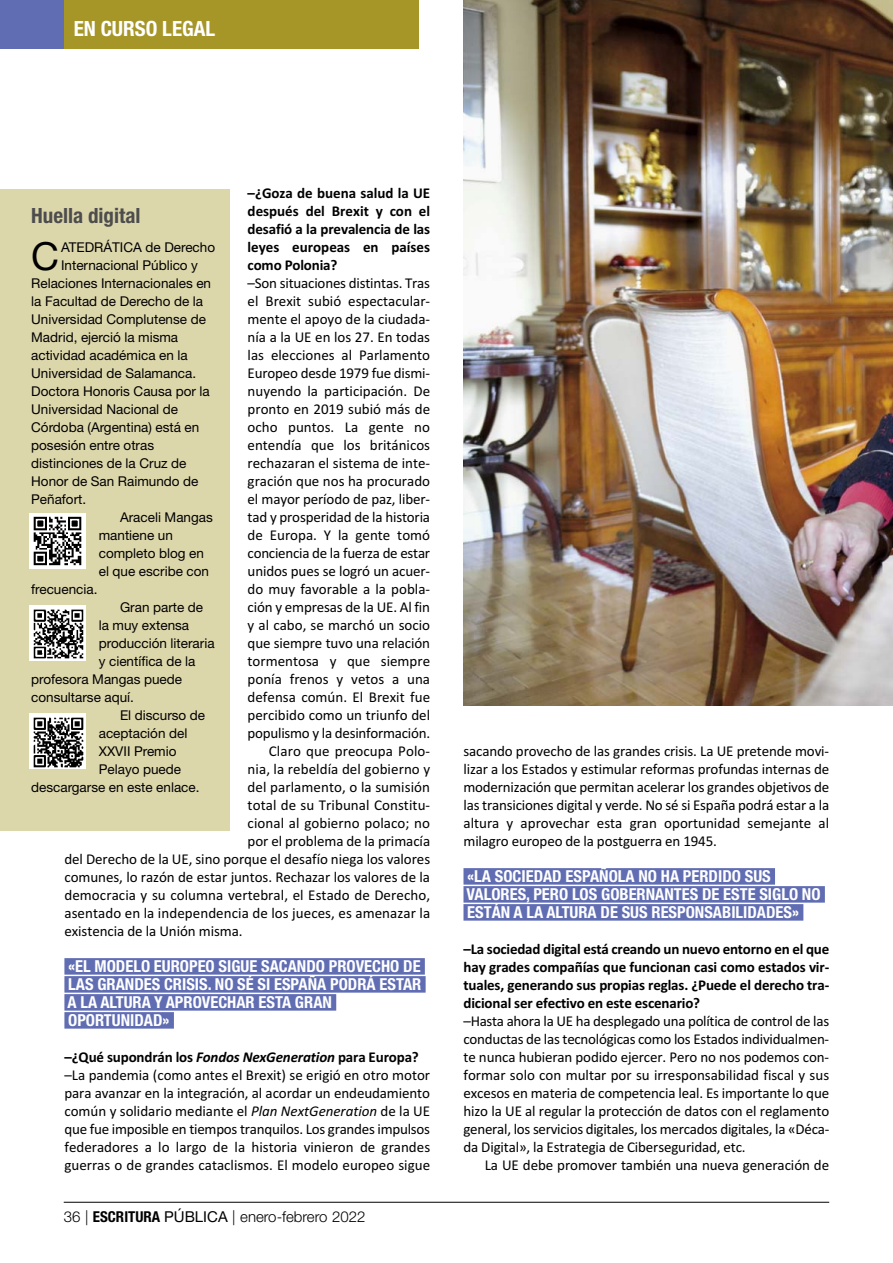
<style>
.page{position:relative;width:893px;height:1263px;background:#fff}
.page>*{position:absolute;margin:0;border:0;box-sizing:border-box;transform-origin:0 0}
.t1{font:38.7px "Helvetica Neue";color:#000}
.t2{font:700 condensed 21px "Helvetica Neue";color:#4d4d4d}
.t3{font:700 condensed 21px "Helvetica Neue";color:#fff}
.t4{font:700 condensed 16.5px/18px "Helvetica Neue";color:#fff}
.t5{font:15px/18px "Calibri";color:#000;text-align:justify}
.t6{font:700 15px/18px "Calibri";letter-spacing:-.01em;color:#000;text-align:justify}
.t7{font:300 15px "Helvetica Neue";color:#000}
.t8{font:13.5px "Helvetica Neue";color:#000}
.s1{color:#606db2}
.s2{font-weight:700}
.s3{font-weight:700;font-style:italic}
.s4{font-style:italic}
.s5{font-weight:700;font-stretch:condensed}
.s6{font-weight:400}
</style>
<div class="page">
<img style="left:463px;top:0;width:430px;height:706px">
<div style="left:64px;top:958px;width:361px;height:17px;background:#606db2"></div>
<div style="left:64px;top:976px;width:362px;height:17px;background:#606db2"></div>
<div style="left:64px;top:994px;width:272px;height:17px;background:#606db2"></div>
<div style="left:64px;top:1012px;width:110px;height:17px;background:#606db2"></div>
<hr style="left:64px;top:1202px;width:765px;height:1px;background:#000">
<div style="left:64px;top:0;width:355px;height:49px;background:#a69628"></div>
<div style="left:0;top:0;width:64px;height:49px;background:#606db2"></div>
<div style="left:463px;top:868px;width:312px;height:17px;background:#606db2"></div>
<div style="left:463px;top:886px;width:362px;height:17px;background:#606db2"></div>
<div style="left:463px;top:904px;width:340px;height:17px;background:#606db2"></div>
<div style="left:0;top:190px;width:230px;height:641px;background:#dcd6ab"></div>
<img style="left:30px;top:513px;width:55px;height:56px">
<img style="left:30px;top:606px;width:55px;height:55px">
<img style="left:30px;top:714px;width:55px;height:55px">
<h2 class="t3" style="left:74px;top:21px;width:143px">EN CURSO LEGAL</h2>
<p class="t6" style="left:248px;top:185px;width:184px">–¿Goza de buena salud la UE después del Brexit y con el desafió a la prevalencia de las leyes europeas en países como Polonia?</p>
<p class="t5" style="left:248px;top:275px;width:184px">–Son situaciones distintas. Tras</p>
<p class="t5" style="left:248px;top:293px;width:184px">el Brexit subió espectacular-</p>
<p class="t5" style="left:248px;top:311px;width:184px">mente el apoyo de la ciudada-</p>
<p class="t5" style="left:248px;top:329px;width:184px">nía a la UE en los 27. En todas</p>
<p class="t5" style="left:248px;top:347px;width:184px">las elecciones al Parlamento</p>
<p class="t5" style="left:248px;top:365px;width:184px">Europeo desde 1979 fue dismi-</p>
<p class="t5" style="left:248px;top:383px;width:184px">nuyendo la participación. De</p>
<p class="t5" style="left:248px;top:401px;width:184px">pronto en 2019 subió más de</p>
<p class="t5" style="left:248px;top:419px;width:184px">ocho puntos. La gente no</p>
<p class="t5" style="left:248px;top:437px;width:184px">entendía que los británicos</p>
<p class="t5" style="left:248px;top:455px;width:184px">rechazaran el sistema de inte-</p>
<p class="t5" style="left:248px;top:473px;width:184px">gración que nos ha procurado</p>
<p class="t5" style="left:248px;top:491px;width:184px">el mayor período de paz, liber-</p>
<p class="t5" style="left:248px;top:509px;width:184px">tad y prosperidad de la historia</p>
<p class="t5" style="left:248px;top:527px;width:184px">de Europa. Y la gente tomó</p>
<p class="t5" style="left:248px;top:545px;width:184px">conciencia de la fuerza de estar</p>
<p class="t5" style="left:248px;top:563px;width:184px">unidos pues se logró un acuer-</p>
<p class="t5" style="left:248px;top:581px;width:184px">do muy favorable a la pobla-</p>
<p class="t5" style="left:248px;top:599px;width:184px">ción y empresas de la UE. Al fin</p>
<p class="t5" style="left:248px;top:617px;width:184px">y al cabo, se marchó un socio</p>
<p class="t5" style="left:248px;top:635px;width:184px">que siempre tuvo una relación</p>
<p class="t5" style="left:248px;top:653px;width:184px">tormentosa y que siempre</p>
<p class="t5" style="left:248px;top:671px;width:184px">ponía frenos y vetos a una</p>
<p class="t5" style="left:248px;top:689px;width:184px">defensa común. El Brexit fue</p>
<p class="t5" style="left:248px;top:707px;width:184px">percibido como un triunfo del</p>
<p class="t5" style="left:248px;top:725px;width:184px">populismo y la desinformación.</p>
<p class="t5" style="left:269px;top:743px;width:163px">Claro que preocupa Polo-</p>
<p class="t5" style="left:248px;top:761px;width:184px">nia, la rebeldía del gobierno y</p>
<p class="t5" style="left:248px;top:779px;width:184px">del parlamento, o la sumisión</p>
<p class="t5" style="left:248px;top:797px;width:184px">total de su Tribunal Constitu-</p>
<p class="t5" style="left:248px;top:815px;width:184px">cional al gobierno polaco; no</p>
<p class="t5" style="left:248px;top:833px;width:184px">por el problema de la primacía</p>
<p class="t5" style="left:64px;top:851px;width:367px">del Derecho de la UE, sino porque el desafío niega los valores</p>
<p class="t5" style="left:64px;top:869px;width:367px">comunes, lo razón de estar juntos. Rechazar los valores de la</p>
<p class="t5" style="left:64px;top:887px;width:367px">democracia y su columna vertebral, el Estado de Derecho,</p>
<p class="t5" style="left:64px;top:905px;width:367px">asentado en la independencia de los jueces, es amenazar la</p>
<p class="t5" style="left:64px;top:923px;width:180px">existencia de la Unión misma.</p>
<p class="t4" style="left:68px;top:959px;width:359px">«EL MODELO EUROPEO SIGUE SACANDO PROVECHO DE<span class="s1">I </span>LAS GRANDES CRISIS. NO SÉ SI ESPAÑA PODRÁ ESTAR<span class="s1">I </span>A LA ALTURA Y APROVECHAR ESTA GRAN<span class="s1">I </span>OPORTUNIDAD»<span class="s1">I</span></p>
<p class="t5" style="left:64px;top:1049px;width:367px;text-align:left"><span class="s2">–¿Qué supondrán los</span> <span class="s3">Fondos NexGeneration</span> <span class="s2">para Europa? </span>–La pandemia (como antes el Brexit) se erigió en otro motor para avanzar en la integración, al acordar un endeudamiento común y solidario mediante el <span class="s4">Plan NextGeneration</span> de la UE que fue imposible en tiempos tranquilos. Los grandes impulsos federadores a lo largo de la historia vinieron de grandes guerras o de grandes cataclismos. El modelo europeo sigue</p>
<p class="t7" style="left:64px;top:1211px;width:303px">36 | <span class="s5">ESCRITURA</span> <span class="s6">PÚBLICA</span> | enero-febrero 2022</p>
<h2 class="t2" style="left:31px;top:208px;width:111px">Huella digital</h2>
<h1 class="t1" style="left:31px;top:242px;width:29px">C</h1>
<p class="t8" style="left:61px;top:242px;width:155px">ATEDRÁTICA de Derecho</p>
<p class="t8" style="left:61px;top:260px;width:138px">Internacional Público y</p>
<p class="t8" style="left:31px;top:278px;width:181px">Relaciones Internacionales en</p>
<p class="t8" style="left:31px;top:296px;width:173px">la Facultad de Derecho de la</p>
<p class="t8" style="left:31px;top:314px;width:176px">Universidad Complutense de</p>
<p class="t8" style="left:31px;top:332px;width:148px">Madrid, ejerció la misma</p>
<p class="t8" style="left:31px;top:350px;width:158px">actividad académica en la</p>
<p class="t8" style="left:31px;top:368px;width:166px">Universidad de Salamanca.</p>
<p class="t8" style="left:31px;top:386px;width:180px">Doctora Honoris Causa por la</p>
<p class="t8" style="left:31px;top:404px;width:148px">Universidad Nacional de</p>
<p class="t8" style="left:31px;top:422px;width:170px">Córdoba (Argentina) está en</p>
<p class="t8" style="left:31px;top:440px;width:124px">posesión entre otras</p>
<p class="t8" style="left:31px;top:458px;width:157px">distinciones de la Cruz de</p>
<p class="t8" style="left:31px;top:476px;width:169px">Honor de San Raimundo de</p>
<p class="t8" style="left:31px;top:494px;width:56px">Peñafort.</p>
<p class="t8" style="left:120px;top:512px;width:94px">Araceli Mangas</p>
<p class="t8" style="left:99px;top:530px;width:76px">mantiene un</p>
<p class="t8" style="left:99px;top:548px;width:107px">completo blog en</p>
<p class="t8" style="left:99px;top:566px;width:112px">el que escribe con</p>
<p class="t8" style="left:31px;top:584px;width:68px">frecuencia.</p>
<p class="t8" style="left:120px;top:602px;width:85px">Gran parte de</p>
<p class="t8" style="left:99px;top:620px;width:92px">la muy extensa</p>
<p class="t8" style="left:99px;top:638px;width:117px">producción literaria</p>
<p class="t8" style="left:99px;top:656px;width:98px">y científica de la</p>
<p class="t8" style="left:31px;top:674px;width:152px">profesora Mangas puede</p>
<p class="t8" style="left:31px;top:692px;width:104px">consultarse aquí.</p>
<p class="t8" style="left:120px;top:710px;width:87px">El discurso de</p>
<p class="t8" style="left:99px;top:728px;width:90px">aceptación del</p>
<p class="t8" style="left:99px;top:746px;width:79px">XXVII Premio</p>
<p class="t8" style="left:99px;top:764px;width:84px">Pelayo puede</p>
<p class="t8" style="left:31px;top:782px;width:170px">descargarse en este enlace.</p>
<p class="t5" style="left:463px;top:743px;width:367px">sacando provecho de las grandes crisis. La UE pretende movi&shy;lizar a los Estados y estimular reformas profundas internas de modernización que permitan acelerar los grandes objetivos de las transiciones digital y verde. No sé si España podrá estar a la altura y aprovechar esta gran oportunidad semejante al milagro europeo de la postguerra en 1945.</p>
<p class="t4" style="left:467px;top:869px;width:360px">«LA SOCIEDAD ESPAÑOLA NO HA PERDIDO SUS<span class="s1">I<br></span>VALORES, PERO LOS GOBERNANTES DE ESTE SIGLO NO<span class="s1">I<br></span>ESTÁN A LA ALTURA DE SUS RESPONSABILIDADES»<span class="s1">I</span></p>
<p class="t6" style="left:463px;top:941px;width:367px">–La sociedad digital está creando un nuevo entorno en el que hay grades compañías que funcionan casi como estados vir&shy;tuales, generando sus propias reglas. ¿Puede el derecho tra&shy;dicional ser efectivo en este escenario?</p>
<p class="t5" style="left:463px;top:1013px;width:367px">–Hasta ahora la UE ha desplegado una política de control de las conductas de las tecnológicas como los Estados individualmen&shy;te nunca hubieran podido ejercer. Pero no nos podemos con&shy;formar solo con multar por su irresponsabilidad fiscal y sus excesos en materia de competencia leal. Es importante lo que hizo la UE al regular la protección de datos con el reglamento general, los servicios digitales, los mercados digitales, la «Déca&shy;da Digital», la Estrategia de Ciberseguridad, etc.</p>
<p class="t5" style="left:485px;top:1157px;width:346px">La UE debe promover también una nueva generación de</p>
</div>
